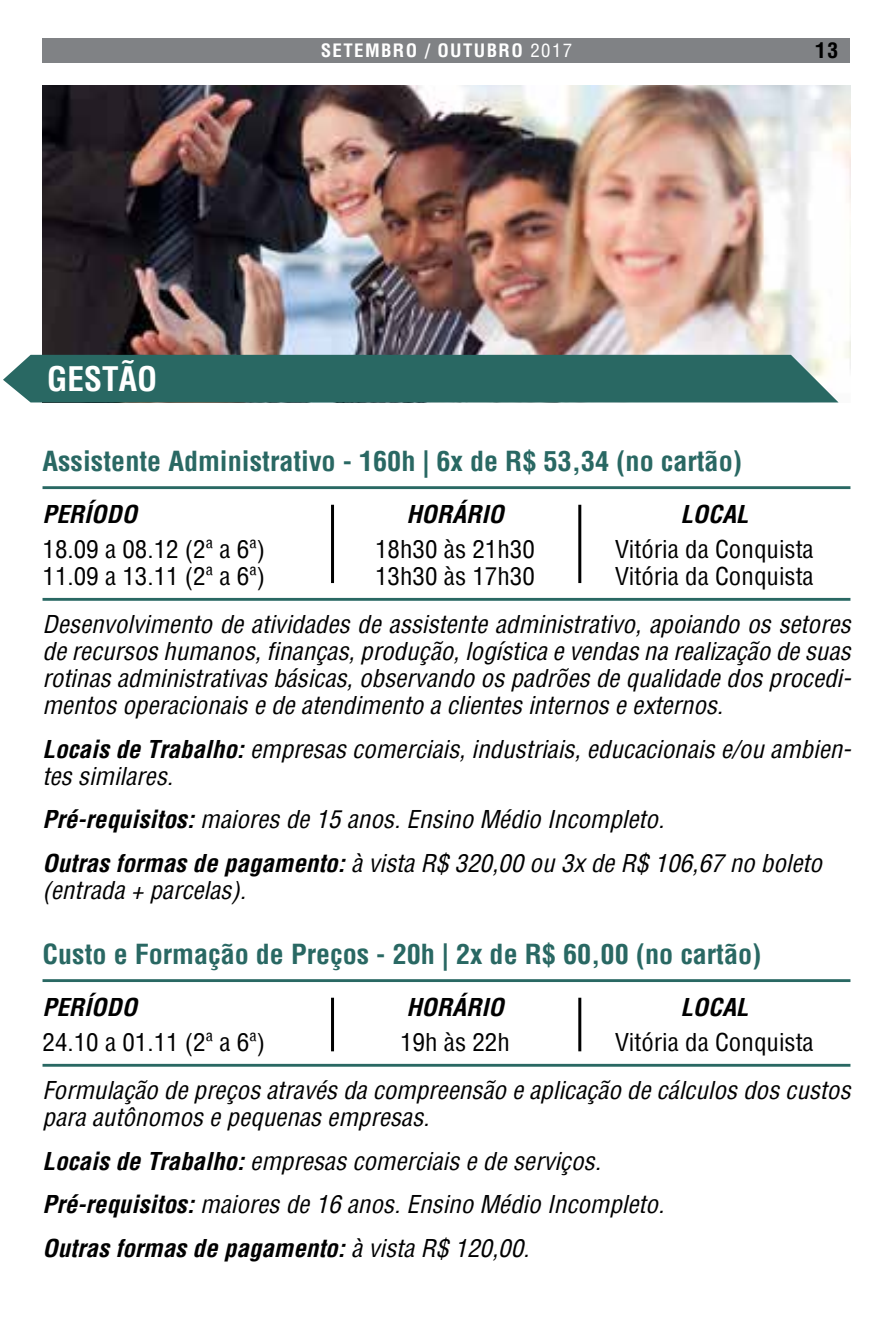
<style>
.page{position:relative;width:893px;height:1319px;background:#fff}
.page>*{position:absolute;margin:0;border:0;box-sizing:border-box;transform-origin:0 0}
.t1{font:700 condensed 33px "Helvetica";color:#fff}
.t2{font:700 condensed 27px "Helvetica";color:#296863;scale:1.04 1}
.t3{font:italic condensed 24px/27px "Helvetica";color:#000;scale:1.04 1}
.t4{font:condensed 24px/27px "Helvetica";color:#000;scale:1.04 1}
.t5{font:italic 700 condensed 24px "Helvetica";color:#000;scale:1.04 1}
.t6{font:700 condensed 21px "Helvetica";color:#000;scale:1.04 1}
.t7{font:700 condensed 18px "Helvetica";letter-spacing:.075em;color:#fff;scale:1.04 1}
.s1{font-weight:400}
.s2{font-weight:700}
</style>
<div class="page">
<div style="left:42px;top:38px;width:808px;height:25px;background:#808285"></div>
<img style="left:42px;top:85px;width:808px;height:274px">
<div style="left:3px;top:355px;width:835px;height:47px;background:#296863"></div>
<hr style="left:43px;top:486px;width:807px;height:3px;background:#296863">
<hr style="left:43px;top:598px;width:807px;height:2px;background:#296863">
<hr style="left:331px;top:504px;width:3px;height:79px;background:#000">
<hr style="left:578px;top:504px;width:3px;height:79px;background:#000">
<hr style="left:43px;top:979px;width:807px;height:2px;background:#296863">
<hr style="left:43px;top:1063px;width:807px;height:3px;background:#296863">
<hr style="left:331px;top:997px;width:3px;height:54px;background:#000">
<hr style="left:578px;top:997px;width:3px;height:54px;background:#000">
<h1 class="t1" style="left:47px;top:357px;width:112px">GESTÃO</h1>
<p class="t7" style="left:321px;top:39px;width:243px">SETEMBRO / OUTUBRO <span class="s1">2017</span></p>
<p class="t6" style="left:815px;top:37px;width:24px">13</p>
<p class="t2" style="left:43px;top:443px;width:674px">Assistente Administrativo - 160h | 6x de R$ 53,34 (no cartão)</p>
<p class="t5" style="left:43px;top:498px;width:92px">PERÍODO</p>
<p class="t5" style="left:406px;top:498px;width:95px">HORÁRIO</p>
<p class="t5" style="left:680px;top:498px;width:67px">LOCAL</p>
<p class="t4" style="left:43px;top:535px;width:216px">18.09 a 08.12 (2ª a 6ª)<br>11.09 a 13.11 (2ª a 6ª)</p>
<p class="t4" style="left:375px;top:535px;width:155px">18h30 às 21h30<br>13h30 às 17h30</p>
<p class="t4" style="left:615px;top:535px;width:193px">Vitória da Conquista<br>Vitória da Conquista</p>
<p class="t3" style="left:43px;top:610px;width:779px;text-align:justify">Desenvolvimento de atividades de assistente administrativo, apoiando os setores de recursos humanos, finanças, produção, logística e vendas na realização de suas rotinas administrativas básicas, observando os padrões de qualidade dos procedi&shy;mentos operacionais e de atendimento a clientes internos e externos.</p>
<p class="t3" style="left:43px;top:735px;width:779px"><span class="s2">Locais de Trabalho:</span> empresas comerciais, industriais, educacionais e/ou ambien&shy;tes similares.</p>
<p class="t3" style="left:43px;top:797px;width:751px;line-height:43.5px"><span class="s2">Pré-requisitos:</span> maiores de 15 anos. Ensino Médio Incompleto.<br><span class="s2">Outras formas de pagamento:</span> à vista R$ 320,00 ou 3x de R$ 106,67 no boleto</p>
<p class="t3" style="left:43px;top:876px;width:197px">(entrada + parcelas).</p>
<p class="t2" style="left:43px;top:935px;width:693px">Custo e Formação de Preços - 20h | 2x de R$ 60,00 (no cartão)</p>
<p class="t5" style="left:43px;top:991px;width:92px">PERÍODO</p>
<p class="t5" style="left:406px;top:991px;width:95px">HORÁRIO</p>
<p class="t5" style="left:680px;top:991px;width:67px">LOCAL</p>
<p class="t4" style="left:43px;top:1028px;width:216px">24.10 a 01.11 (2ª a 6ª)</p>
<p class="t4" style="left:400px;top:1028px;width:107px">19h às 22h</p>
<p class="t4" style="left:615px;top:1028px;width:193px">Vitória da Conquista</p>
<p class="t3" style="left:43px;top:1076px;width:778px">Formulação de preços através da compreensão e aplicação de cálculos dos custos para autônomos e pequenas empresas.</p>
<p class="t3" style="left:43px;top:1138px;width:599px;line-height:43.5px"><span class="s2">Locais de Trabalho:</span> empresas comerciais e de serviços.<br><span class="s2">Pré-requisitos:</span> maiores de 16 anos. Ensino Médio Incompleto.<br><span class="s2">Outras formas de pagamento:</span> à vista R$ 120,00.</p>
</div>
